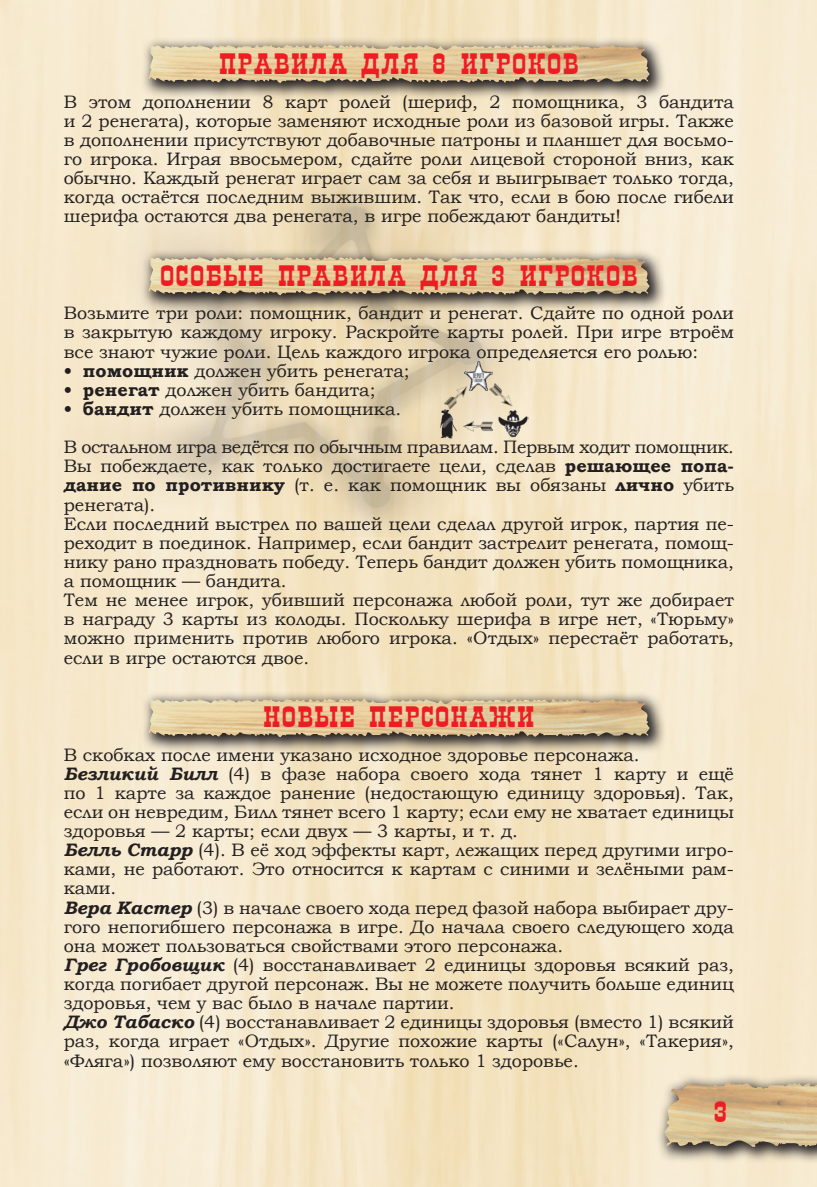
<style>
.page{position:relative;width:817px;height:1187px;background:#fff}
.page>*{position:absolute;margin:0;border:0;box-sizing:border-box;transform-origin:0 0}
.t1{font:31.5px "Traktir";color:#ee1d23;scale:1.5 1}
.t2{font:18px/19.1px "Bookman Old Style";color:#231f20;text-align:justify}
.t3{font:18px/38.2px "Bookman Old Style";letter-spacing:-.02em;color:#231f20}
.s1{font-weight:700}
.s2{font-weight:700;font-style:italic}
</style>
<div class="page">
<svg style="left:140px;top:36px;width:526px;height:64px;background:#c4b497"></svg>
<img style="left:148px;top:45px;width:488px;height:22px">
<svg style="left:140px;top:248px;width:526px;height:64px;background:#bfb093"></svg>
<img style="left:148px;top:257px;width:488px;height:22px">
<svg style="left:140px;top:690px;width:526px;height:64px;background:#c4b496"></svg>
<img style="left:148px;top:698px;width:488px;height:23px">
<svg style="left:655px;top:1072px;width:161px;height:92px;background:#cfc4af"></svg>
<img style="left:663px;top:1081px;width:153px;height:65px">
<img style="left:464px;top:361px;width:28px;height:15px">
<img style="left:436px;top:419px;width:21px;height:20px">
<img style="left:497px;top:409px;width:31px;height:30px">
<img style="left:461px;top:417px;width:37px;height:21px">
<img style="left:435px;top:376px;width:43px;height:43px">
<img style="left:478px;top:374px;width:43px;height:43px">
<h1 class="t1" style="left:218px;top:49px;width:242px">ПРАВИЛА ДЛЯ 8 ИГРОКОВ</h1>
<p class="t2" style="left:64px;top:92px;width:671px">В этом дополнении 8 карт ролей (шериф, 2 помощника, 3 бандита и 2 ренегата), которые заменяют исходные роли из базовой игры. Также в дополнении присутствуют добавочные патроны и планшет для восьмо&shy;го игрока. Играя ввосьмером, сдайте роли лицевой стороной вниз, как обычно. Каждый ренегат играет сам за себя и выигрывает только тогда, когда остаётся последним выжившим. Так что, если в бою после гибели шерифа остаются два ренегата, в игре побеждают бандиты!</p>
<h1 class="t1" style="left:159px;top:260px;width:320px">ОСОБЫЕ ПРАВИЛА ДЛЯ 3 ИГРОКОВ</h1>
<p class="t2" style="left:64px;top:303px;width:671px">Возьмите три роли: помощник, бандит и ренегат. Сдайте по одной роли в закрытую каждому игроку. Раскройте карты ролей. При игре втроём все знают чужие роли. Цель каждого игрока определяется его ролью:</p>
<p class="t2" style="left:64px;top:361px;width:347px"><span class="s1">• помощник</span> должен убить ренегата;</p>
<p class="t2" style="left:64px;top:380px;width:313px"><span class="s1">• ренегат</span> должен убить бандита;</p>
<p class="t3" style="left:64px;top:389px;width:671px"><span class="s1">• бандит</span> должен убить помощника.<br>В остальном игра ведётся по обычным правилам. Первым ходит помощник.</p>
<p class="t2" style="left:64px;top:456px;width:671px;text-align:left">Вы побеждаете, как только достигаете цели, сделав <span class="s1">решающее попа&shy;дание по противнику</span> (т. е. как помощник вы обязаны <span class="s1">лично</span> убить ренегата).<br>Если последний выстрел по вашей цели сделал другой игрок, партия пе&shy;реходит в поединок. Например, если бандит застрелит ренегата, помощ&shy;нику рано праздновать победу. Теперь бандит должен убить помощника, а помощник — бандита.<br>Тем не менее игрок, убивший персонажа любой роли, тут же добирает в награду 3 карты из колоды. Поскольку шерифа в игре нет, «Тюрьму» можно применить против любого игрока. «Отдых» перестаёт работать, если в игре остаются двое.</p>
<h1 class="t1" style="left:263px;top:701px;width:183px">НОВЫЕ ПЕРСОНАЖИ</h1>
<p class="t2" style="left:64px;top:744px;width:671px;text-align:left">В скобках после имени указано исходное здоровье персонажа.<br><span class="s2">Безликий Билл</span> (4) в фазе набора своего хода тянет 1 карту и ещё по 1 карте за каждое ранение (недостающую единицу здоровья). Так, если он невредим, Билл тянет всего 1 карту; если ему не хватает единицы здоровья — 2 карты; если двух — 3 карты, и т. д.<br><span class="s2">Белль Старр</span> (4). В её ход эффекты карт, лежащих перед другими игро&shy;ками, не работают. Это относится к картам с синими и зелёными рам&shy;ками.<br><span class="s2">Вера Кастер</span> (3) в начале своего хода перед фазой набора выбирает дру&shy;гого непогибшего персонажа в игре. До начала своего следующего хода она может пользоваться свойствами этого персонажа.<br><span class="s2">Грег Гробовщик</span> (4) восстанавливает 2 единицы здоровья всякий раз, когда погибает другой персонаж. Вы не можете получить больше единиц здоровья, чем у вас было в начале партии.<br><span class="s2">Джо Табаско</span> (4) восстанавливает 2 единицы здоровья (вместо 1) всякий раз, когда играет «Отдых». Другие похожие карты («Салун», «Такерия», «Фляга») позволяют ему восстановить только 1 здоровье.</p>
<h1 class="t1" style="left:712px;top:1096px;width:12px">3</h1>
</div>
